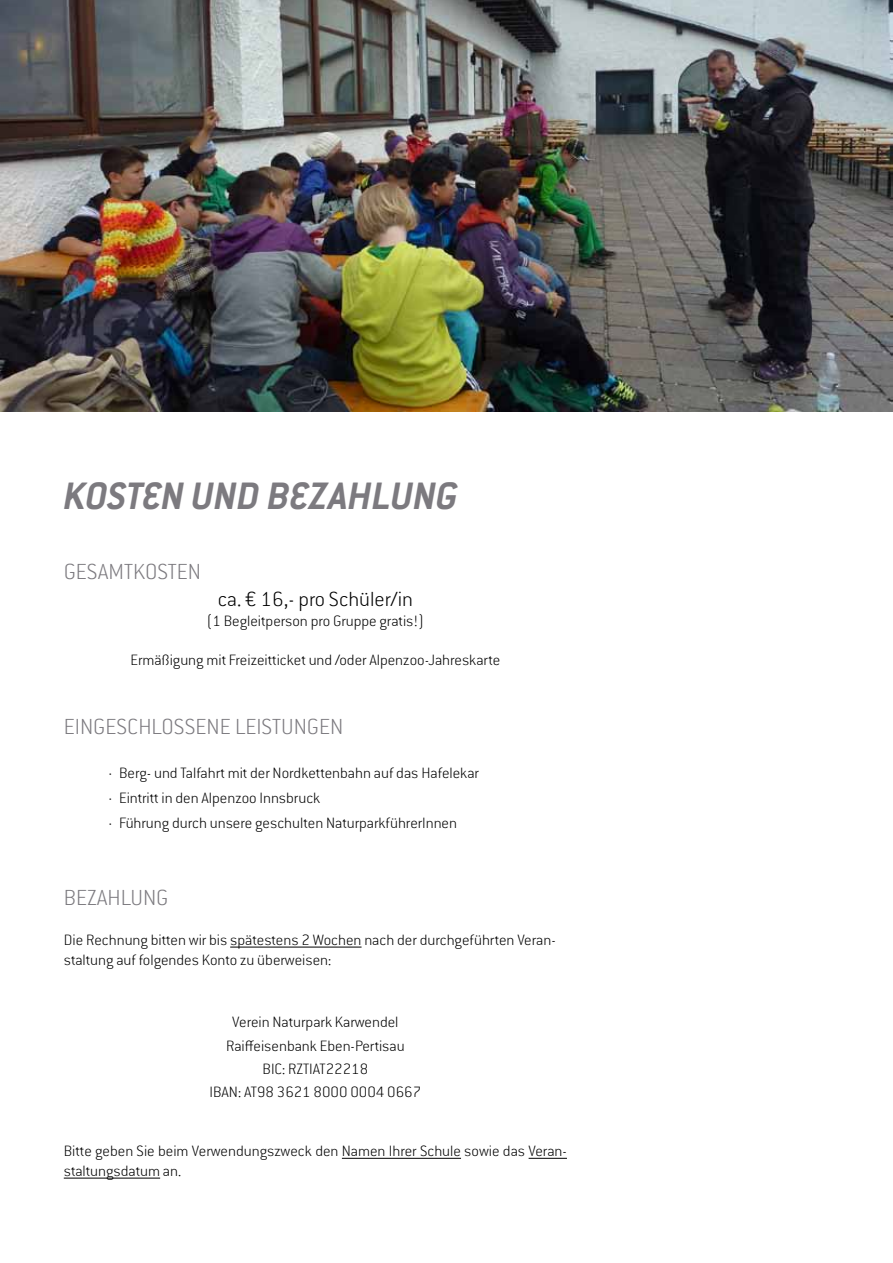
<style>
.page{position:relative;width:893px;height:1263px;background:#fff}
.page>*{position:absolute;margin:0;border:0;box-sizing:border-box;transform-origin:0 0}
.t1{font:italic 700 42px "Conduit ITC Pro";color:#7c7a7f}
.t2{font:200 24px "Conduit ITC Pro";color:#7c7a7f}
.t3{font:200 22.5px "Conduit ITC Pro";color:#000}
.t4{font:200 16.5px/23.1px "Conduit ITC Pro";color:#000}
</style>
<div class="page">
<hr style="left:230px;top:947px;width:132px;height:1px;background:#000">
<hr style="left:342px;top:1158px;width:119px;height:1px;background:#000">
<hr style="left:529px;top:1158px;width:38px;height:1px;background:#000">
<hr style="left:64px;top:1178px;width:96px;height:1px;background:#000">
<img style="left:0;top:0;width:893px;height:411px">
<h1 class="t1" style="left:64px;top:471px;width:395px">KOSTEN UND BEZAHLUNG</h1>
<h2 class="t2" style="left:64px;top:559px;width:25px">Gesamt</h2>
<h2 class="t2" style="left:133px;top:559px;width:24px">Kosten</h2>
<h3 class="t3" style="left:218px;top:587px;width:197px">ca. € 16,- pro Schüler/in</h3>
<p class="t4" style="left:207px;top:609px;width:218px">(1 Begleitperson pro Gruppe gratis!)</p>
<p class="t4" style="left:130px;top:649px;width:371px">Ermäßigung mit Freizeitticket und /oder Alpenzoo-Jahreskarte</p>
<h2 class="t2" style="left:64px;top:713px;width:12px">eingeschlossene</h2>
<h2 class="t2" style="left:235px;top:713px;width:22px">Leistungen</h2>
<p class="t4" style="left:106px;top:761px;width:374px;line-height:24.8px">· Berg- und Talfahrt mit der Nordkettenbahn auf das Hafelekar · Eintritt in den Alpenzoo Innsbruck<br>· Führung durch unsere geschulten NaturparkführerInnen</p>
<h2 class="t2" style="left:64px;top:885px;width:25px">Bezahlung</h2>
<p class="t4" style="left:64px;top:930px;width:493px;line-height:19.8px">Die Rechnung bitten wir bis spätestens 2 Wochen nach der durchgeführten Veran&shy;staltung auf folgendes Konto zu überweisen:</p>
<p class="t4" style="left:209px;top:1011px;width:213px;text-align:center">Verein Naturpark Karwendel<br>Raiffeisenbank Eben-Pertisau<br>BIC: RZTIAT22218<br>IBAN: AT98 3621 8000 0004 0667</p>
<p class="t4" style="left:64px;top:1141px;width:505px;line-height:19.8px">Bitte geben Sie beim Verwendungszweck den Namen Ihrer Schule sowie das Veran&shy;staltungsdatum an.</p>
</div>
